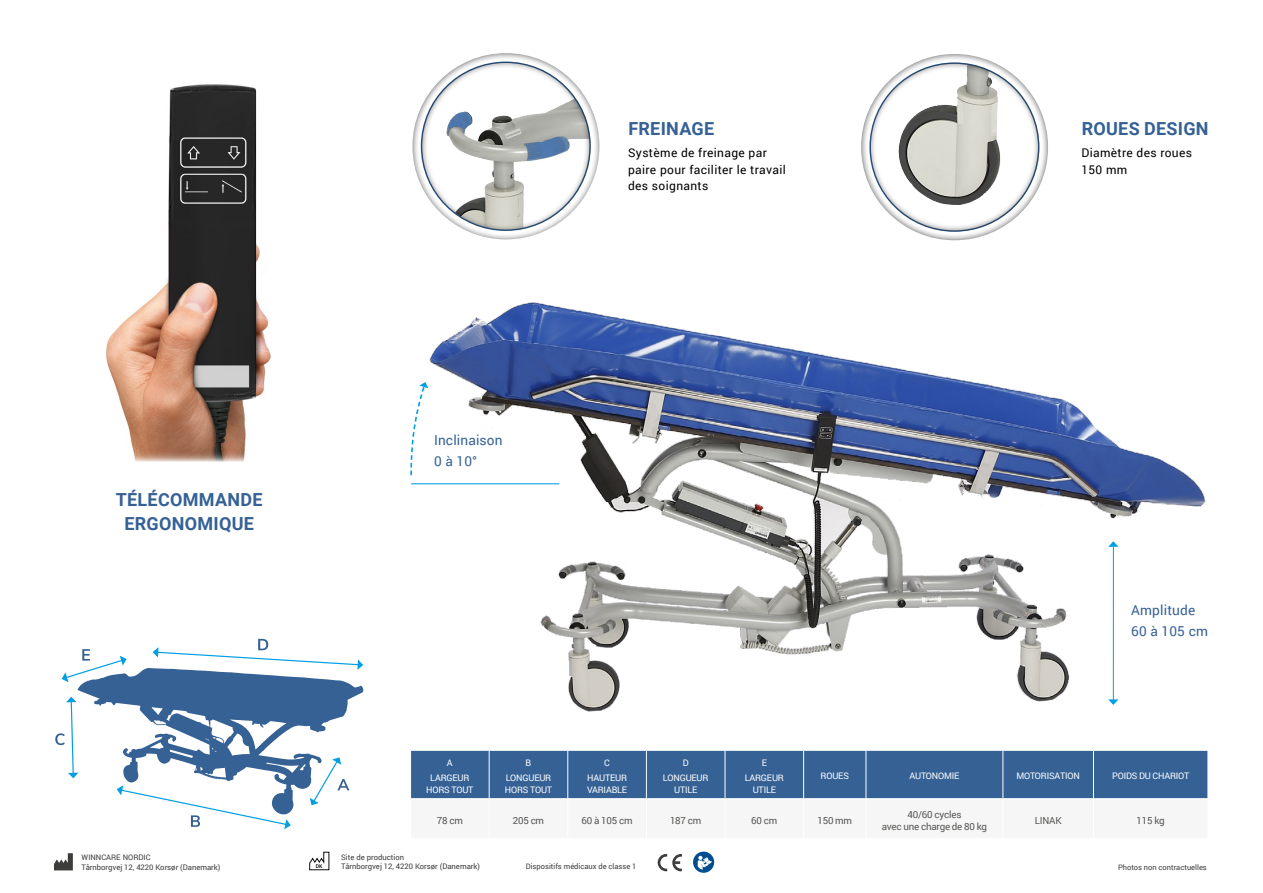
<style>
.page{position:relative;width:1263px;height:893px;background:#fff}
.page>*{position:absolute;margin:0;border:0;box-sizing:border-box;transform-origin:0 0}
.t1{font:700 18px/24px "Roboto";letter-spacing:.015em;color:#356195;text-align:center}
.t2{font:13.65px/21px "Roboto";letter-spacing:.01em;color:#356195}
.t3{font:12px/16.5px "Roboto";letter-spacing:.03em;color:#000}
.t4{font:9.75px/11.7px "Roboto";letter-spacing:-.02em;color:#575756;text-align:center}
.t5{font:9px/15px "Roboto";letter-spacing:-.02em;color:#fff;text-align:center}
.t6{font:7.65px/9.1px "Roboto";color:#3c3c3b}
.t7{font:7.5px "Roboto";color:#3c3c3b}
.t8{font:500 5.1px "Roboto";color:#000}
</style>
<div class="page">
<div style="left:411px;top:751px;width:796px;height:47px;background:#356195"></div>
<hr style="left:489px;top:751px;width:1px;height:47px;background:#fff">
<hr style="left:567px;top:751px;width:1px;height:47px;background:#fff">
<hr style="left:646px;top:751px;width:1px;height:47px;background:#fff">
<hr style="left:725px;top:751px;width:1px;height:47px;background:#fff">
<hr style="left:803px;top:751px;width:1px;height:47px;background:#fff">
<hr style="left:866px;top:751px;width:1px;height:47px;background:#fff">
<hr style="left:1002px;top:751px;width:1px;height:47px;background:#fff">
<hr style="left:1093px;top:751px;width:1px;height:47px;background:#fff">
<svg style="left:55px;top:639px;width:308px;height:190px"></svg>
<div style="left:858px;top:51px;width:193px;height:182px;background:#000;opacity:.75"></div>
<img style="left:870px;top:63px;width:169px;height:149px">
<img style="left:411px;top:302px;width:795px;height:410px">
<svg style="left:410px;top:382px;width:18px;height:95px"></svg>
<hr style="left:411px;top:483px;width:148px;height:1px;background:#009fe3">
<hr style="left:1113px;top:546px;width:1px;height:154px;background:#009fe3">
<svg style="left:1108px;top:699px;width:10px;height:6px"></svg>
<svg style="left:1108px;top:541px;width:10px;height:6px"></svg>
<div style="left:409px;top:51px;width:194px;height:181px;background:#000;opacity:.75"></div>
<img style="left:421px;top:62px;width:169px;height:168px;border-radius:84px">
<img style="left:106px;top:84px;width:165px;height:378px">
<svg style="left:658px;top:854px;width:24px;height:17px"></svg>
<svg style="left:54px;top:853px;width:19px;height:17px"></svg>
<svg style="left:309px;top:852px;width:20px;height:18px"></svg>
<svg style="left:693px;top:852px;width:21px;height:21px"></svg>
<h1 class="t1" style="left:116px;top:487px;width:148px">TÉLÉCOMMANDE<br>ERGONOMIQUE</h1>
<h1 class="t1" style="left:628px;top:116px;width:87px">FREINAGE</h1>
<h3 class="t3" style="left:628px;top:144px;width:159px">Système de freinage par paire pour faciliter le travail des soignants</h3>
<h1 class="t1" style="left:1082px;top:116px;width:128px">ROUES DESIGN</h1>
<h3 class="t3" style="left:1081px;top:144px;width:112px">Diamètre des roues<br>150 mm</h3>
<h2 class="t2" style="left:434px;top:429px;width:70px">Inclinaison<br>0 à 10°</h2>
<h2 class="t2" style="left:1131px;top:599px;width:78px">Amplitude<br>60 à 105 cm</h2>
<p class="t5" style="left:430px;top:755px;width:41px">A<br>LARGEUR</p>
<p class="t5" style="left:426px;top:782px;width:49px">HORS TOUT</p>
<p class="t5" style="left:506px;top:755px;width:47px">B<br>LONGUEUR</p>
<p class="t5" style="left:505px;top:782px;width:49px">HORS TOUT</p>
<p class="t5" style="left:587px;top:755px;width:41px">C<br>HAUTEUR</p>
<p class="t5" style="left:587px;top:782px;width:42px">VARIABLE</p>
<p class="t5" style="left:663px;top:755px;width:47px">D<br>LONGUEUR</p>
<p class="t5" style="left:674px;top:782px;width:25px">UTILE</p>
<p class="t5" style="left:745px;top:755px;width:41px">E<br>LARGEUR</p>
<p class="t5" style="left:753px;top:782px;width:25px">UTILE</p>
<p class="t5" style="left:821px;top:768px;width:30px">ROUES</p>
<p class="t5" style="left:909px;top:768px;width:52px">AUTONOMIE</p>
<p class="t5" style="left:1016px;top:768px;width:65px">MOTORISATION</p>
<p class="t5" style="left:1112px;top:768px;width:79px">POIDS DU CHARIOT</p>
<p class="t4" style="left:437px;top:814px;width:28px">78 cm</p>
<p class="t4" style="left:513px;top:814px;width:33px">205 cm</p>
<p class="t4" style="left:581px;top:814px;width:53px">60 à 105 cm</p>
<p class="t4" style="left:670px;top:814px;width:33px">187 cm</p>
<p class="t4" style="left:751px;top:814px;width:28px">60 cm</p>
<p class="t4" style="left:817px;top:814px;width:36px">150 mm</p>
<p class="t4" style="left:882px;top:808px;width:107px">40/60 cycles<br>avec une charge de 80 kg</p>
<p class="t4" style="left:1035px;top:814px;width:28px">LINAK</p>
<p class="t4" style="left:1137px;top:814px;width:30px">115 kg</p>
<p class="t6" style="left:82px;top:853px;width:140px">WINNCARE NORDIC<br>Tårnborgvej 12, 4220 Korsør (Danemark)</p>
<p class="t8" style="left:316px;top:862px;width:8px">DK</p>
<p class="t6" style="left:341px;top:852px;width:140px">Site de production<br>Tårnborgvej 12, 4220 Korsør (Danemark)</p>
<p class="t7" style="left:1118px;top:862px;width:90px">Photos non contractuelles</p>
<p class="t7" style="left:526px;top:861px;width:112px">Dispositifs médicaux de classe 1</p>
</div>
